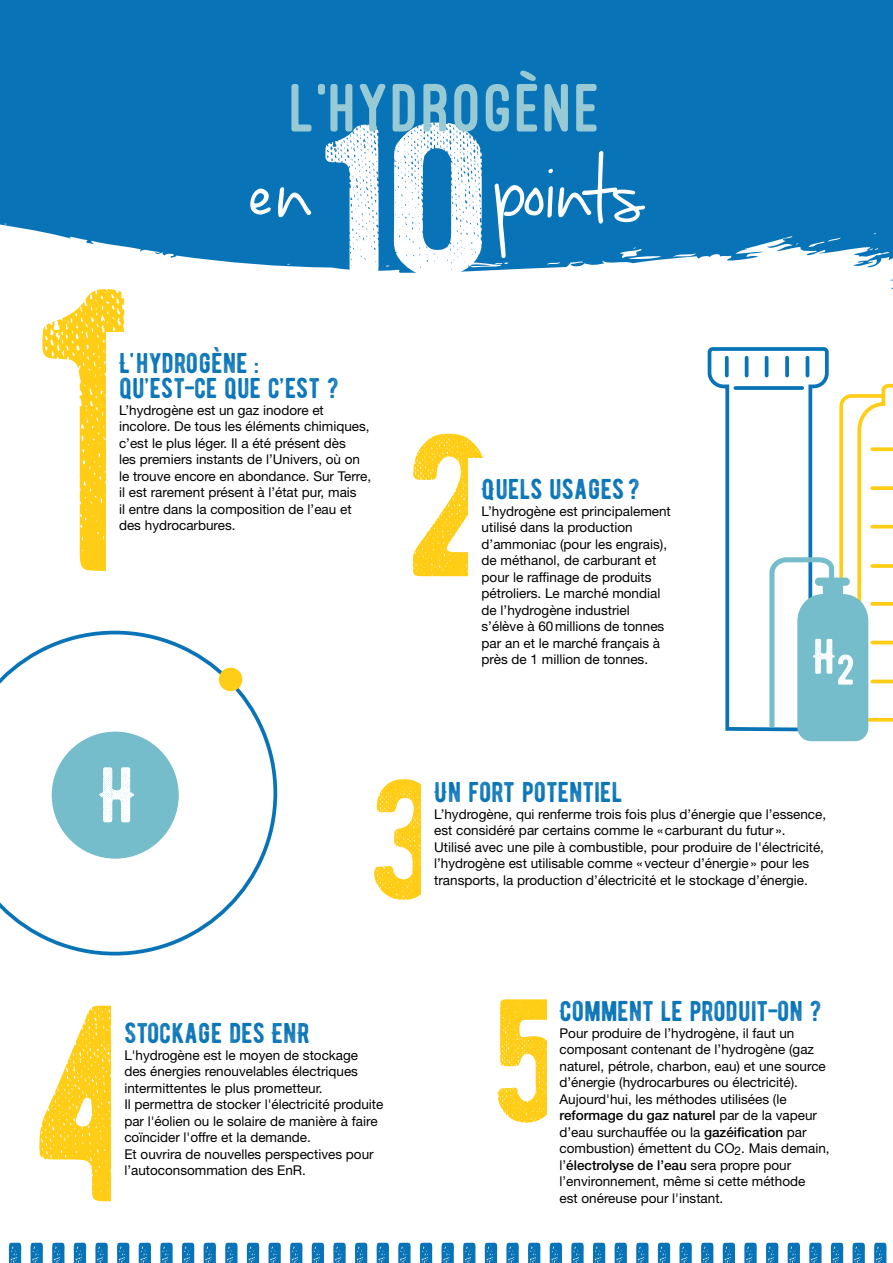
<style>
.page{position:relative;width:893px;height:1263px;background:#fff}
.page>*{position:absolute;margin:0;border:0;box-sizing:border-box;transform-origin:0 0}
.t1{font:180.6px "September Mornings";letter-spacing:-.01em;color:#fff}
.t2{font:800 70.5px "Ostrich Sans";letter-spacing:.04em;color:#98cad6}
.t3{font:28.5px/25.5px "BERNIER Distressed";color:#0874b7}
.t4{font:13.5px/16.5px "Helvetica Neue LT Std";color:#000}
.s1{font-family:"BERNIER Distressed";font-size:216px}
.s2{font-size:146.85px}
.s3{font-weight:500}
</style>
<div class="page">
<div style="left:0;top:0;width:893px;height:333px;background:#0874b7"></div>
<svg style="left:0;top:223px;width:893px;height:211px;fill:#fff"></svg>
<svg style="left:9px;top:1243px;width:878px;height:20px"></svg>
<svg style="left:374px;top:779px;width:47px;height:121px"></svg>
<svg style="left:497px;top:999px;width:50px;height:124px"></svg>
<svg style="left:413px;top:434px;width:70px;height:143px"></svg>
<svg style="left:43px;top:289px;width:161px;height:282px"></svg>
<svg style="left:39px;top:1006px;width:72px;height:195px"></svg>
<svg style="left:250px;top:188px;width:21px;height:27px"></svg>
<svg style="left:278px;top:188px;width:34px;height:30px"></svg>
<svg style="left:494px;top:151px;width:152px;height:108px"></svg>
<div style="left:469px;top:459px;width:205px;height:270px;background:#fff"></div>
<svg style="left:706px;top:345px;width:125px;height:387px"></svg>
<svg style="left:735px;top:386px;width:34px;height:4px"></svg>
<svg style="left:725px;top:358px;width:4px;height:18px"></svg>
<hr style="left:745px;top:358px;width:3px;height:18px;background:#0874b7">
<hr style="left:765px;top:358px;width:3px;height:18px;background:#0874b7">
<svg style="left:785px;top:358px;width:4px;height:18px"></svg>
<hr style="left:806px;top:358px;width:3px;height:18px;background:#0874b7">
<svg style="left:769px;top:382px;width:124px;height:359px"></svg>
<div style="left:106px;top:332px;width:269px;height:253px;background:#fff"></div>
<svg style="left:0;top:631px;width:277px;height:324px"></svg>
<div style="left:52px;top:732px;width:127px;height:127px;background:#76bdcb;border-radius:50%"></div>
<div style="left:219px;top:668px;width:23px;height:23px;background:#ffcd16;border-radius:50%"></div>
<svg style="left:99px;top:767px;width:35px;height:55px"></svg>
<h2 class="t2" style="left:292px;top:71px;width:311px">L'HYDROGÈNE</h2>
<h1 class="t1" style="left:249px;top:112px;width:396px">en<span class="s1">10</span>point<span class="s2">s</span></h1>
<h3 class="t3" style="left:119px;top:349px;width:221px">L'HYDROGÈNE :<br>QU’EST-CE QUE C’EST ?</h3>
<p class="t4" style="left:119px;top:401px;width:254px">L’hydrogène est un gaz inodore et incolore. De tous les éléments chimiques, c’est le plus léger. Il a été présent dès<br>les premiers instants de l’Univers, où on le trouve encore en abondance. Sur Terre, il est rarement présent à l’état pur, mais<br>il entre dans la composition de l’eau et des hydrocarbures.</p>
<h3 class="t3" style="left:124px;top:1020px;width:187px">STOCKAGE DES ENR</h3>
<p class="t4" style="left:124px;top:1046px;width:261px">L'hydrogène est le moyen de stockage des énergies renouvelables électriques intermittentes le plus prometteur.<br>Il permettra de stocker l'électricité produite par l'éolien ou le solaire de manière à faire coïncider l'offre et la demande.<br>Et ouvrira de nouvelles perspectives pour l’autoconsommation des EnR.</p>
<h3 class="t3" style="left:482px;top:476px;width:160px">QUELS USAGES ?</h3>
<p class="t4" style="left:482px;top:503px;width:191px">L’hydrogène est principalement utilisé dans la production d’ammoniac (pour les engrais), de méthanol, de carburant et pour le raffinage de produits pétroliers. Le marché mondial de l’hydrogène industriel s’élève à 60millions de tonnes par an et le marché français à près de 1 million de tonnes.</p>
<h3 class="t3" style="left:434px;top:779px;width:190px">UN FORT POTENTIEL</h3>
<p class="t4" style="left:434px;top:805px;width:393px">L’hydrogène, qui renferme trois fois plus d’énergie que l’essence, est considéré par certains comme le «carburant du futur ».<br>Utilisé avec une pile à combustible, pour produire de l'électricité, l’hydrogène est utilisable comme « vecteur d’énergie» pour les transports, la production d’électricité et le stockage d’énergie.</p>
<h3 class="t3" style="left:559px;top:998px;width:264px">COMMENT LE PRODUIT-ON ?</h3>
<p class="t4" style="left:559px;top:1024px;width:272px">Pour produire de l’hydrogène, il faut un composant contenant de l’hydrogène (gaz naturel, pétrole, charbon, eau) et une source d’énergie (hydrocarbures ou électricité).<br>Aujourd'hui, les méthodes utilisées (le <span class="s3">reformage du gaz naturel</span> par de la vapeur d’eau surchauffée ou la <span class="s3">gazéification</span> par combustion) émettent du CO<sub>2</sub>. Mais demain, l’<span class="s3">électrolyse de l’eau</span> sera propre pour l’environnement, même si cette méthode<br>est onéreuse pour l'instant.</p>
</div>
